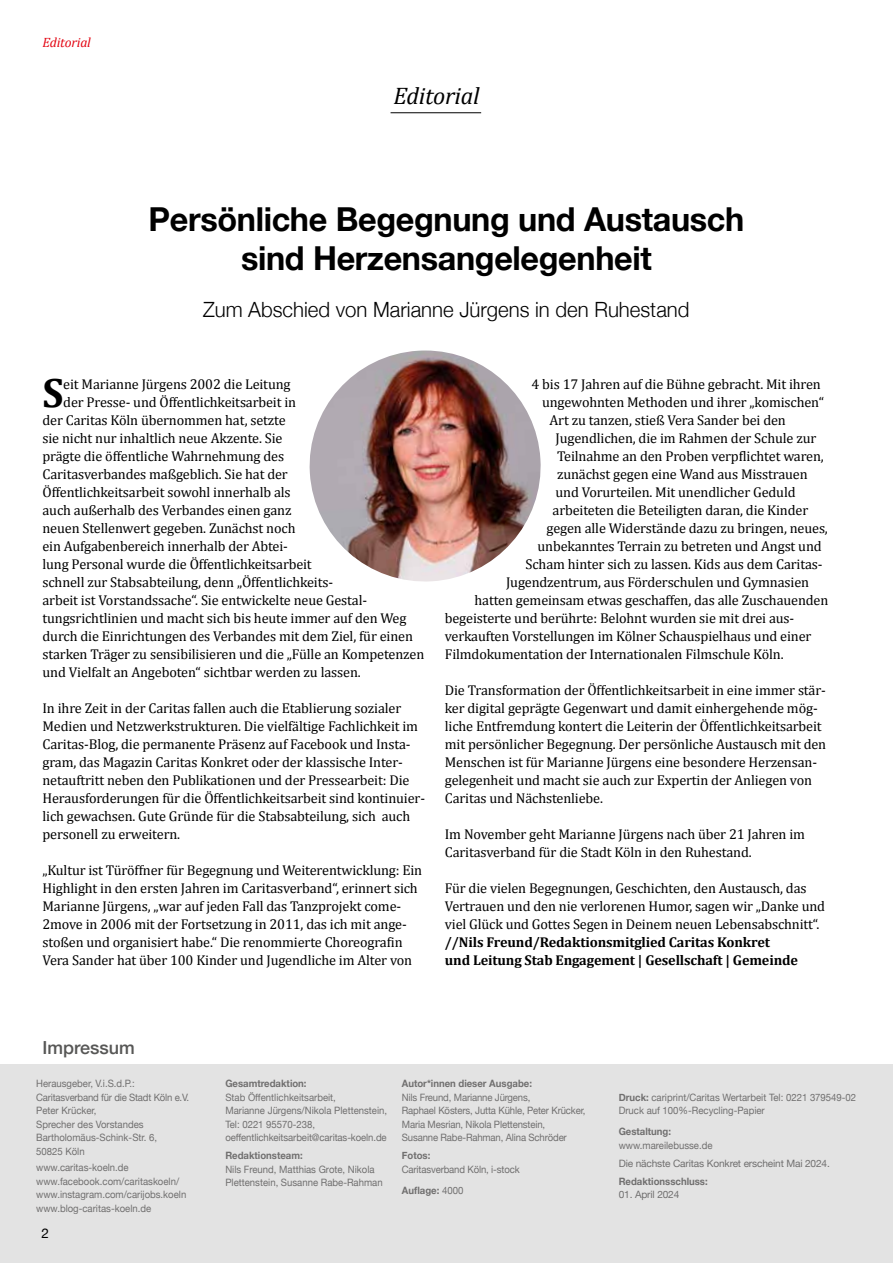
<style>
.page{position:relative;width:893px;height:1263px;background:#fff}
.page>*{position:absolute;margin:0;border:0;box-sizing:border-box;transform-origin:0 0}
.t1{font:700 41.25px "Cambria";color:#000}
.t2{font:700 33px/39px "Helvetica Neue";letter-spacing:-.01em;color:#000;text-align:center}
.t3{font:italic 24px "Cambria";letter-spacing:-.01em;color:#000}
.t4{font:300 21px "Helvetica Neue";color:#000}
.t5{font:500 18px "Helvetica Neue";color:#575756}
.t6{font:14.25px/18px "Cambria";letter-spacing:-.01em;color:#000}
.t7{font:700 14.25px/18px "Cambria";letter-spacing:-.01em;color:#000}
.t8{font:italic 13.5px "Cambria";letter-spacing:-.01em;color:#e30613}
.t9{font:13.5px "Helvetica Neue";color:#000}
.t10{font:10.2px/13.5px "Helvetica Neue";color:#706f6f;scale:.94 1}
.t11{font:700 10.2px "Helvetica Neue";color:#706f6f;scale:.94 1}
.t12{font:10.2px "Helvetica Neue";color:#706f6f}
.s1{font-weight:700}
</style>
<div class="page">
<div style="left:0;top:1064px;width:893px;height:199px;background:#e3e3e3"></div>
<img style="left:309px;top:350px;width:232px;height:232px">
<hr style="left:391px;top:112px;width:90px;height:1px;background:#000">
<p class="t8" style="left:43px;top:33px;width:50px">Editorial</p>
<h3 class="t3" style="left:394px;top:79px;width:88px">Editorial</h3>
<h2 class="t2" style="left:149px;top:201px;width:597px">Persönliche Begegnung und Austausch sind Herzensangelegenheit</h2>
<h3 class="t4" style="left:203px;top:293px;width:488px">Zum Abschied von Marianne Jürgens in den Ruhestand</h3>
<h1 class="t1" style="left:43px;top:364px;width:23px">S</h1>
<p class="t6" style="left:63px;top:375px;width:229px">eit Marianne Jürgens 2002 die Leitung</p>
<p class="t6" style="left:63px;top:393px;width:234px">der Presse- und Öffentlichkeitsarbeit in</p>
<p class="t6" style="left:43px;top:411px;width:245px">der Caritas Köln übernommen hat, setzte</p>
<p class="t6" style="left:43px;top:429px;width:241px">sie nicht nur inhaltlich neue Akzente. Sie</p>
<p class="t6" style="left:43px;top:447px;width:243px">prägte die öffentliche Wahrnehmung des</p>
<p class="t6" style="left:43px;top:465px;width:247px">Caritasverbandes maßgeblich. Sie hat der</p>
<p class="t6" style="left:43px;top:483px;width:250px">Öffentlichkeitsarbeit sowohl innerhalb als</p>
<p class="t6" style="left:43px;top:501px;width:250px">auch außerhalb des Verbandes einen ganz</p>
<p class="t6" style="left:43px;top:519px;width:255px">neuen Stellenwert gegeben. Zunächst noch</p>
<p class="t6" style="left:43px;top:537px;width:247px">ein Aufgabenbereich innerhalb der Abtei-</p>
<p class="t6" style="left:43px;top:555px;width:271px">lung Personal wurde die Öffentlichkeitsarbeit</p>
<p class="t6" style="left:43px;top:573px;width:292px">schnell zur Stabsabteilung, denn „Öffentlichkeits-</p>
<p class="t6" style="left:43px;top:591px;width:326px">arbeit ist Vorstandssache“. Sie entwickelte neue Gestal-</p>
<p class="t6" style="left:43px;top:609px;width:365px">tungsrichtlinien und macht sich bis heute immer auf den Weg</p>
<p class="t6" style="left:43px;top:627px;width:372px">durch die Einrichtungen des Verbandes mit dem Ziel, für einen</p>
<p class="t6" style="left:43px;top:645px;width:383px">starken Träger zu sensibilisieren und die „Fülle an Kompetenzen</p>
<p class="t6" style="left:43px;top:663px;width:320px">und Vielfalt an Angeboten“ sichtbar werden zu lassen.</p>
<p class="t6" style="left:43px;top:699px;width:384px">In ihre Zeit in der Caritas fallen auch die Etablierung sozialer Medien und Netzwerkstrukturen. Die vielfältige Fachlichkeit im Caritas-Blog, die permanente Präsenz auf Facebook und Insta&shy;gram, das Magazin Caritas Konkret oder der klassische Inter&shy;netauftritt neben den Publikationen und der Pressearbeit: Die Herausforderungen für die Öffentlichkeitsarbeit sind kontinuier&shy;lich gewachsen. Gute Gründe für die Stabsabteilung, sich auch personell zu erweitern.</p>
<p class="t6" style="left:43px;top:861px;width:381px">„Kultur ist Türöffner für Begegnung und Weiterentwicklung: Ein Highlight in den ersten Jahren im Caritasverband“, erinnert sich Marianne Jürgens, „war auf jeden Fall das Tanzprojekt come-2move in 2006 mit der Fortsetzung in 2011, das ich mit ange&shy;stoßen und organisiert habe.“ Die renommierte Choreografin Vera Sander hat über 100 Kinder und Jugendliche im Alter von</p>
<p class="t6" style="left:532px;top:375px;width:291px">4 bis 17 Jahren auf die Bühne gebracht. Mit ihren</p>
<p class="t6" style="left:542px;top:393px;width:283px">ungewohnten Methoden und ihrer „komischen“</p>
<p class="t6" style="left:550px;top:411px;width:238px">Art zu tanzen, stieß Vera Sander bei den</p>
<p class="t6" style="left:556px;top:429px;width:262px">Jugendlichen, die im Rahmen der Schule zur</p>
<p class="t6" style="left:557px;top:447px;width:268px">Teilnahme an den Proben verpflichtet waren,</p>
<p class="t6" style="left:557px;top:465px;width:252px">zunächst gegen eine Wand aus Misstrauen</p>
<p class="t6" style="left:556px;top:483px;width:242px">und Vorurteilen. Mit unendlicher Geduld</p>
<p class="t6" style="left:553px;top:501px;width:257px">arbeiteten die Beteiligten daran, die Kinder</p>
<p class="t6" style="left:547px;top:519px;width:283px">gegen alle Widerstände dazu zu bringen, neues,</p>
<p class="t6" style="left:538px;top:537px;width:286px">unbekanntes Terrain zu betreten und Angst und</p>
<p class="t6" style="left:526px;top:555px;width:299px">Scham hinter sich zu lassen. Kids aus dem Caritas-</p>
<p class="t6" style="left:506px;top:573px;width:305px">Jugendzentrum, aus Förderschulen und Gymnasien</p>
<p class="t6" style="left:475px;top:591px;width:355px">hatten gemeinsam etwas geschaffen, das alle Zuschauenden</p>
<p class="t6" style="left:445px;top:609px;width:351px">begeisterte und berührte: Belohnt wurden sie mit drei aus-</p>
<p class="t6" style="left:445px;top:627px;width:368px">verkauften Vorstellungen im Kölner Schauspielhaus und einer</p>
<p class="t6" style="left:445px;top:645px;width:340px">Filmdokumentation der Internationalen Filmschule Köln.</p>
<p class="t6" style="left:445px;top:681px;width:383px">Die Transformation der Öffentlichkeitsarbeit in eine immer stär&shy;ker digital geprägte Gegenwart und damit einhergehende mög&shy;liche Entfremdung kontert die Leiterin der Öffentlichkeitsarbeit mit persönlicher Begegnung. Der persönliche Austausch mit den Menschen ist für Marianne Jürgens eine besondere Herzensan&shy;gelegenheit und macht sie auch zur Expertin der Anliegen von Caritas und Nächstenliebe.</p>
<p class="t6" style="left:445px;top:825px;width:362px">Im November geht Marianne Jürgens nach über 21 Jahren im<br>Caritasverband für die Stadt Köln in den Ruhestand.</p>
<p class="t6" style="left:445px;top:879px;width:382px">Für die vielen Begegnungen, Geschichten, den Austausch, das<br>Vertrauen und den nie verlorenen Humor, sagen wir „Danke und viel Glück und Gottes Segen in Deinem neuen Lebensabschnitt“.</p>
<p class="t7" style="left:445px;top:932px;width:355px">//Nils Freund/Redaktionsmitglied Caritas Konkret und Leitung Stab Engagement | Gesellschaft | Gemeinde</p>
<p class="t5" style="left:43px;top:1033px;width:94px">Impressum</p>
<p class="t10" style="left:36px;top:1077px;width:164px">Herausgeber, V.i.S.d.P.:<br>Caritasverband für die Stadt Köln e.V.<br>Peter Krücker,<br>Sprecher des Vorstandes<br>Bartholomäus-Schink-Str. 6,<br>50825 Köln</p>
<p class="t10" style="left:36px;top:1161px;width:161px">www.caritas-koeln.de www.facebook.com/caritaskoeln/ www.instagram.com/carijobs.koeln www.blog-caritas-koeln.de</p>
<p class="t9" style="left:41px;top:1224px;width:9px">2</p>
<p class="t11" style="left:225px;top:1076px;width:88px">Gesamtredaktion:</p>
<p class="t10" style="left:225px;top:1091px;width:174px">Stab Öffentlichkeitsarbeit,<br>Marianne Jürgens/Nikola Plettenstein, Tel: 0221 95570-238, oeffentlichkeitsarbeit@caritas-koeln.de</p>
<p class="t11" style="left:225px;top:1148px;width:84px">Redaktionsteam:</p>
<p class="t10" style="left:225px;top:1163px;width:169px">Nils Freund, Matthias Grote, Nikola<br>Plettenstein, Susanne Rabe-Rahman</p>
<p class="t11" style="left:402px;top:1076px;width:140px">Autor*innen dieser Ausgabe:</p>
<p class="t10" style="left:402px;top:1091px;width:197px">Nils Freund, Marianne Jürgens,<br>Raphael Kösters, Jutta Kühle, Peter Krücker, Maria Mesrian, Nikola Plettenstein,<br>Susanne Rabe-Rahman, Alina Schröder</p>
<p class="t11" style="left:402px;top:1148px;width:32px">Fotos:</p>
<p class="t10" style="left:402px;top:1159px;width:127px;line-height:21px">Caritasverband Köln, i-stock<br><span class="s1">Auflage:</span> 4000</p>
<p class="t10" style="left:619px;top:1091px;width:254px"><span class="s1">Druck:</span> cariprint/Caritas Wertarbeit Tel: 0221 379549-02<br>Druck auf 100%-Recycling-Papier</p>
<p class="t11" style="left:619px;top:1123px;width:57px">Gestaltung:</p>
<p class="t10" style="left:619px;top:1136px;width:226px;line-height:18.1px">www.mareilebusse.de<br>Die nächste Caritas Konkret erscheint Mai 2024.</p>
<p class="t11" style="left:619px;top:1173px;width:96px">Redaktionsschluss:</p>
<p class="t12" style="left:619px;top:1187px;width:62px">01. April 2024</p>
</div>
